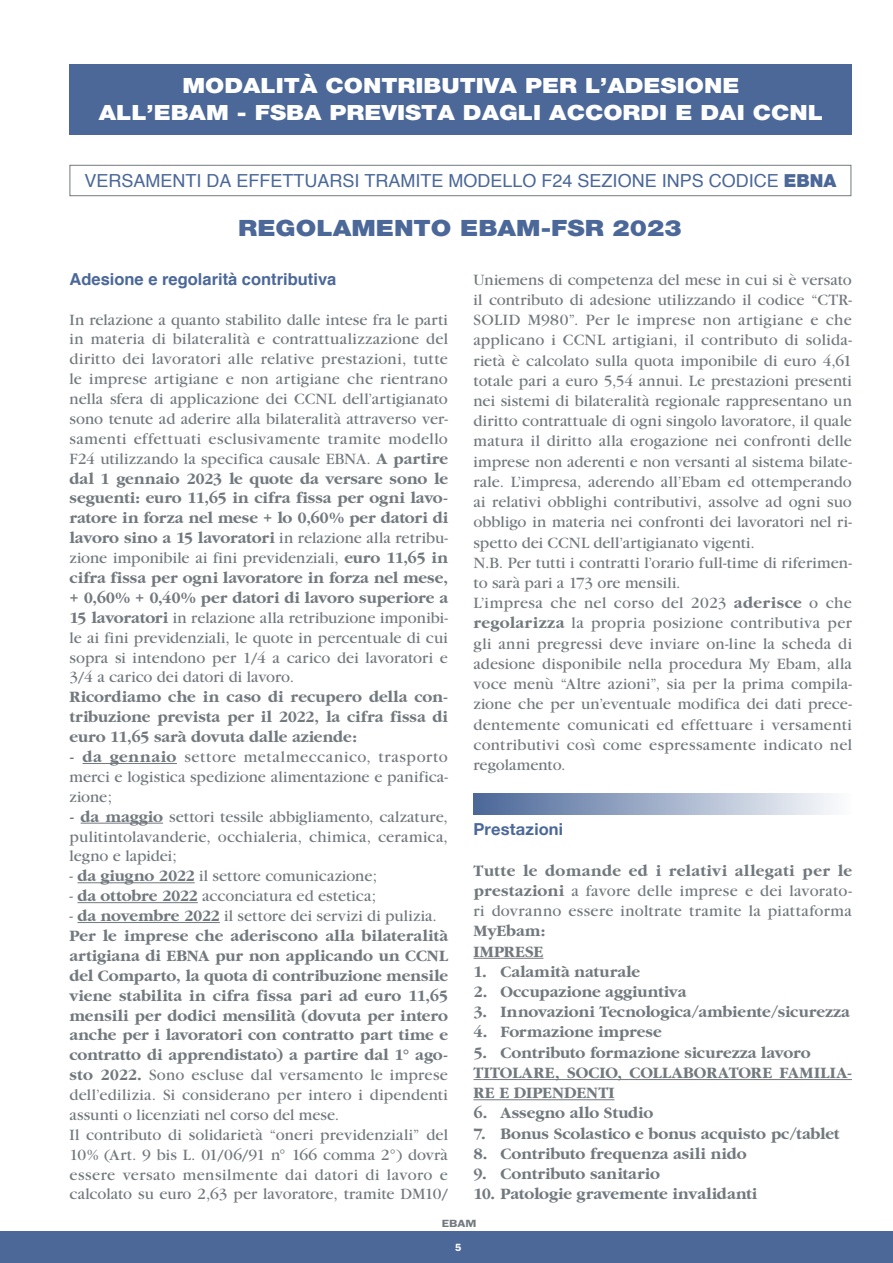
<style>
.page{position:relative;width:893px;height:1263px;background:#fff}
.page>*{position:absolute;margin:0;border:0;box-sizing:border-box;transform-origin:0 0}
.t1{font:900 22.5px "Helvetica Neue";color:#4b6899;scale:1.15 1}
.t2{font:900 21px/27px "Helvetica Neue";color:#fff;text-align:center;scale:1.15 1}
.t3{font:18px "Helvetica";color:#4b6899}
.t4{font:16.5px/20px "Garamond";letter-spacing:.01em;color:#72797e;text-align:justify}
.t5{font:700 16.5px/20.2px "Garamond";color:#72797e}
.t6{font:700 16.5px "Helvetica";color:#4b6899}
.t7{font:700 16.5px "Helvetica Neue";letter-spacing:.01em;color:#4b6899}
.t8{font:600 10.5px "Franklin Gothic";color:#72797e;scale:1.2 1}
.t9{font:600 10.5px "Franklin Gothic";color:#fff}
.s1{font-family:"Helvetica Neue";font-weight:900}
.s2{font-weight:700}
</style>
<div class="page">
<hr style="left:83px;top:763px;width:94px;height:1px;background:#72797e">
<hr style="left:81px;top:823px;width:82px;height:1px;background:#72797e">
<hr style="left:78px;top:882px;width:117px;height:1px;background:#72797e">
<hr style="left:78px;top:902px;width:120px;height:1px;background:#72797e">
<hr style="left:78px;top:922px;width:142px;height:1px;background:#72797e">
<hr style="left:473px;top:958px;width:70px;height:1px;background:#72797e">
<hr style="left:473px;top:1079px;width:379px;height:1px;background:#72797e">
<hr style="left:473px;top:1099px;width:141px;height:1px;background:#72797e">
<div style="left:473px;top:794px;width:379px;height:21px;background:linear-gradient(to right,#4a6798,#fdfdfe)"></div>
<div style="left:70px;top:64px;width:782px;height:71px;background:#4b6899"></div>
<div style="left:70px;top:165px;width:781px;height:31px;border:1px solid #72797e"></div>
<div style="left:0;top:1231px;width:893px;height:32px;background:#4b6899"></div>
<p class="t2" style="left:99px;top:72px;width:631px">MODALITÀ CONTRIBUTIVA PER L’ADESIONE<br>ALL’EBAM - FSBA PREVISTA DAGLI ACCORDI E DAI CCNL</p>
<p class="t3" style="left:85px;top:167px;width:753px">VERSAMENTI DA EFFETTUARSI TRAMITE MODELLO F24 SEZIONE INPS CODICE <span class="s1">EBNA</span></p>
<h1 class="t1" style="left:238px;top:215px;width:387px">REGOLAMENTO EBAM-FSR 2023</h1>
<p class="t6" style="left:70px;top:266px;width:268px">Adesione e regolarità contributiva</p>
<p class="t4" style="left:70px;top:310px;width:380px">In relazione a quanto stabilito dalle intese fra le parti in materia di bilateralità e contrattualizzazione del diritto dei lavoratori alle relative prestazioni, tutte le imprese artigiane e non artigiane che rientrano nella sfera di applicazione dei CCNL dell’artigianato sono tenute ad aderire alla bilateralità attraverso ver&shy;samenti effettuati esclusivamente tramite modello F24 utilizzando la specifica causale EBNA. <span class="s2">A partire dal 1 gennaio 2023 le quote da versare sono le seguenti: euro 11,65 in cifra fissa per ogni lavo&shy;ratore in forza nel mese + lo 0,60% per datori di lavoro sino a 15 lavoratori</span> in relazione alla retribu&shy;zione imponibile ai fini previdenziali, <span class="s2">euro 11,65 in cifra fissa per ogni lavoratore in forza nel mese, + 0,60% + 0,40% per datori di lavoro superiore a 15 lavoratori</span> in relazione alla retribuzione imponibi&shy;le ai fini previdenziali, le quote in percentuale di cui sopra si intendono per 1/4 a carico dei lavoratori e 3/4 a carico dei datori di lavoro.</p>
<p class="t5" style="left:70px;top:687px;width:380px;text-align:justify">Ricordiamo che in caso di recupero della con&shy;tribuzione prevista per il 2022, la cifra fissa di euro 11,65 sarà dovuta dalle aziende:</p>
<p class="t4" style="left:70px;top:747px;width:380px"><span class="s2">- da gennaio</span> settore metalmeccanico, trasporto merci e logistica spedizione alimentazione e panifica&shy;zione;</p>
<p class="t4" style="left:70px;top:807px;width:380px"><span class="s2">- da maggio</span> settori tessile abbigliamento, calzature, pulitintolavanderie, occhialeria, chimica, ceramica, legno e lapidei;</p>
<p class="t4" style="left:70px;top:866px;width:309px">- <span class="s2">da giugno 2022</span> il settore comunicazione;</p>
<p class="t4" style="left:70px;top:886px;width:308px">- <span class="s2">da ottobre 2022</span> acconciatura ed estetica;</p>
<p class="t4" style="left:70px;top:906px;width:380px;text-align:left">- <span class="s2">da novembre 2022</span> il settore dei servizi di pulizia.<br><span class="s2">Per le imprese che aderiscono alla bilateralità artigiana di EBNA pur non applicando un CCNL del Comparto, la quota di contribuzione mensile viene stabilita in cifra fissa pari ad euro 11,65 mensili per dodici mensilità (dovuta per intero anche per i lavoratori con contratto part time e contratto di apprendistato) a partire dal 1° ago&shy;sto 2022.</span> Sono escluse dal versamento le imprese dell’edilizia. Si considerano per intero i dipendenti assunti o licenziati nel corso del mese.<br>Il contributo di solidarietà “oneri previdenziali” del 10% (Art. 9 bis L. 01/06/91 n° 166 comma 2°) dovrà essere versato mensilmente dai datori di lavoro e calcolato su euro 2,63 per lavoratore, tramite DM10/</p>
<p class="t4" style="left:473px;top:270px;width:380px;text-align:left">Uniemens di competenza del mese in cui si è versato il contributo di adesione utilizzando il codice “CTR-SOLID M980”. Per le imprese non artigiane e che applicano i CCNL artigiani, il contributo di solida&shy;rietà è calcolato sulla quota imponibile di euro 4,61 totale pari a euro 5,54 annui. Le prestazioni presenti nei sistemi di bilateralità regionale rappresentano un diritto contrattuale di ogni singolo lavoratore, il quale matura il diritto alla erogazione nei confronti delle imprese non aderenti e non versanti al sistema bilate&shy;rale. L’impresa, aderendo all’Ebam ed ottemperando ai relativi obblighi contributivi, assolve ad ogni suo obbligo in materia nei confronti dei lavoratori nel ri&shy;spetto dei CCNL dell’artigianato vigenti.<br>N.B. Per tutti i contratti l’orario full-time di riferimen&shy;to sarà pari a 173 ore mensili.<br>L’impresa che nel corso del 2023 <span class="s2">aderisce</span> o che <span class="s2">regolarizza</span> la propria posizione contributiva per gli anni pregressi deve inviare on-line la scheda di adesione disponibile nella procedura My Ebam, alla voce menù “Altre azioni”, sia per la prima compila&shy;zione che per un’eventuale modifica dei dati prece&shy;dentemente comunicati ed effettuare i versamenti contributivi così come espressamente indicato nel regolamento.</p>
<p class="t7" style="left:473px;top:814px;width:91px">Prestazioni</p>
<p class="t4" style="left:473px;top:861px;width:380px"><span class="s2">Tutte le domande ed i relativi allegati per le prestazioni</span> a favore delle imprese e dei lavorato&shy;ri dovranno essere inoltrate tramite la piattaforma</p>
<p class="t5" style="left:473px;top:921px;width:74px">MyEbam:<br>IMPRESE</p>
<p class="t5" style="left:473px;top:962px;width:168px">1. Calamità naturale</p>
<p class="t5" style="left:473px;top:982px;width:214px">2. Occupazione aggiuntiva</p>
<p class="t5" style="left:474px;top:1002px;width:378px">3. Innovazioni Tecnologica/ambiente/sicurezza</p>
<p class="t5" style="left:474px;top:1022px;width:190px">4. Formazione imprese</p>
<p class="t5" style="left:474px;top:1043px;width:380px">5. Contributo formazione sicurezza lavoro<br>TITOLARE, SOCIO, COLLABORATORE FAMILIA-<br>RE E DIPENDENTI</p>
<p class="t5" style="left:474px;top:1103px;width:181px">6. Assegno allo Studio</p>
<p class="t5" style="left:474px;top:1123px;width:367px">7. Bonus Scolastico e bonus acquisto pc/tablet</p>
<p class="t5" style="left:474px;top:1144px;width:274px">8. Contributo frequenza asili nido</p>
<p class="t5" style="left:474px;top:1164px;width:188px">9. Contributo sanitario</p>
<p class="t5" style="left:474px;top:1184px;width:285px">10. Patologie gravemente invalidanti</p>
<p class="t8" style="left:442px;top:1217px;width:30px">EBAM</p>
<p class="t9" style="left:455px;top:1241px;width:8px">5</p>
</div>
